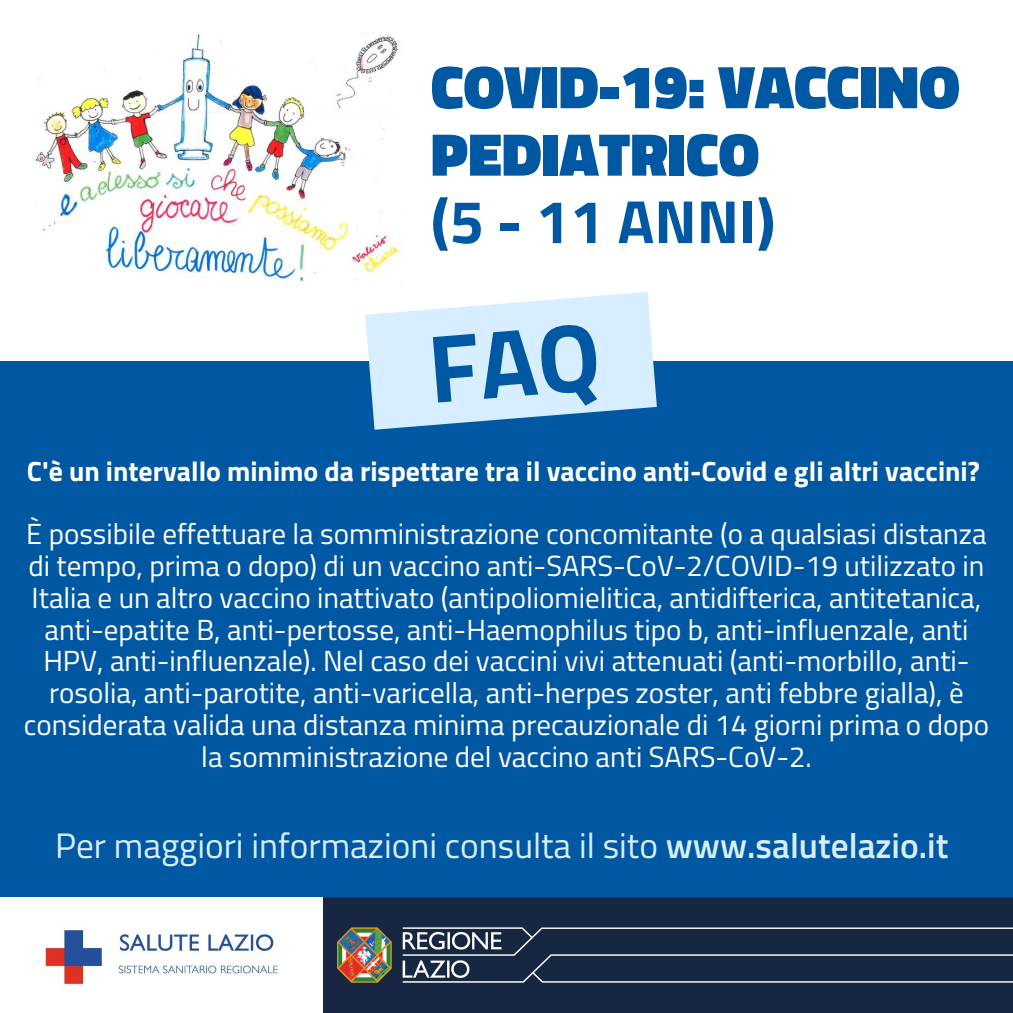
<style>
.page{position:relative;width:1013px;height:1013px;background:#fff}
.page>*{position:absolute;margin:0;border:0;box-sizing:border-box;transform-origin:0 0}
.t1{font:900 61.12px/67.4px "Titillium Web";color:#0058a3}
.t2{font:700 61.12px "Titillium Web";color:#0058a3}
.t3{font:35.38px "Titillium Web";color:#d6eeff}
.t4{font:29px/31.9px "Titillium Web";color:#fff;text-align:center}
.t5{font:700 27.88px "Titillium Web";color:#fff}
.s1{font-weight:600}
</style>
<div class="page">
<div style="left:0;top:361px;width:1012px;height:619px;background:#0058a3"></div>
<div style="left:0;top:897px;width:1012px;height:115px;background:#fff"></div>
<img style="left:324px;top:897px;width:688px;height:115px">
<img style="left:45px;top:929px;width:233px;height:56px">
<img style="left:36px;top:33px;width:365px;height:249px">
<div style="left:16px;top:25px;width:54px;height:25px;background:#fff"></div>
<div style="left:16px;top:251px;width:54px;height:36px;background:#fff"></div>
<svg style="left:365px;top:292px;width:292px;height:138px"></svg>
<p class="t1" style="left:431px;top:52px;width:530px">COVID-19: VACCINO<br>PEDIATRICO</p>
<p class="t2" style="left:431px;top:174px;width:346px">(5 - 11 ANNI)</p>
<p class="t5" style="left:27px;top:449px;width:954px">C'è un intervallo minimo da rispettare tra il vaccino anti-Covid e gli altri vaccini?</p>
<p class="t4" style="left:24px;top:517px;width:966px">È possibile effettuare la somministrazione concomitante (o a qualsiasi distanza di tempo, prima o dopo) di un vaccino anti-SARS-CoV-2/COVID-19 utilizzato in Italia e un altro vaccino inattivato (antipoliomielitica, antidifterica, antitetanica, anti-epatite B, anti-pertosse, anti-Haemophilus tipo b, anti-influenzale, anti HPV, anti-influenzale). Nel caso dei vaccini vivi attenuati (anti-morbillo, anti&shy;rosolia, anti-parotite, anti-varicella, anti-herpes zoster, anti febbre gialla), è considerata valida una distanza minima precauzionale di 14 giorni prima o dopo la somministrazione del vaccino anti SARS-CoV-2.</p>
<p class="t3" style="left:55px;top:817px;width:894px">Per maggiori informazioni consulta il sito <span class="s1">www.salutelazio.it</span></p>
</div>
